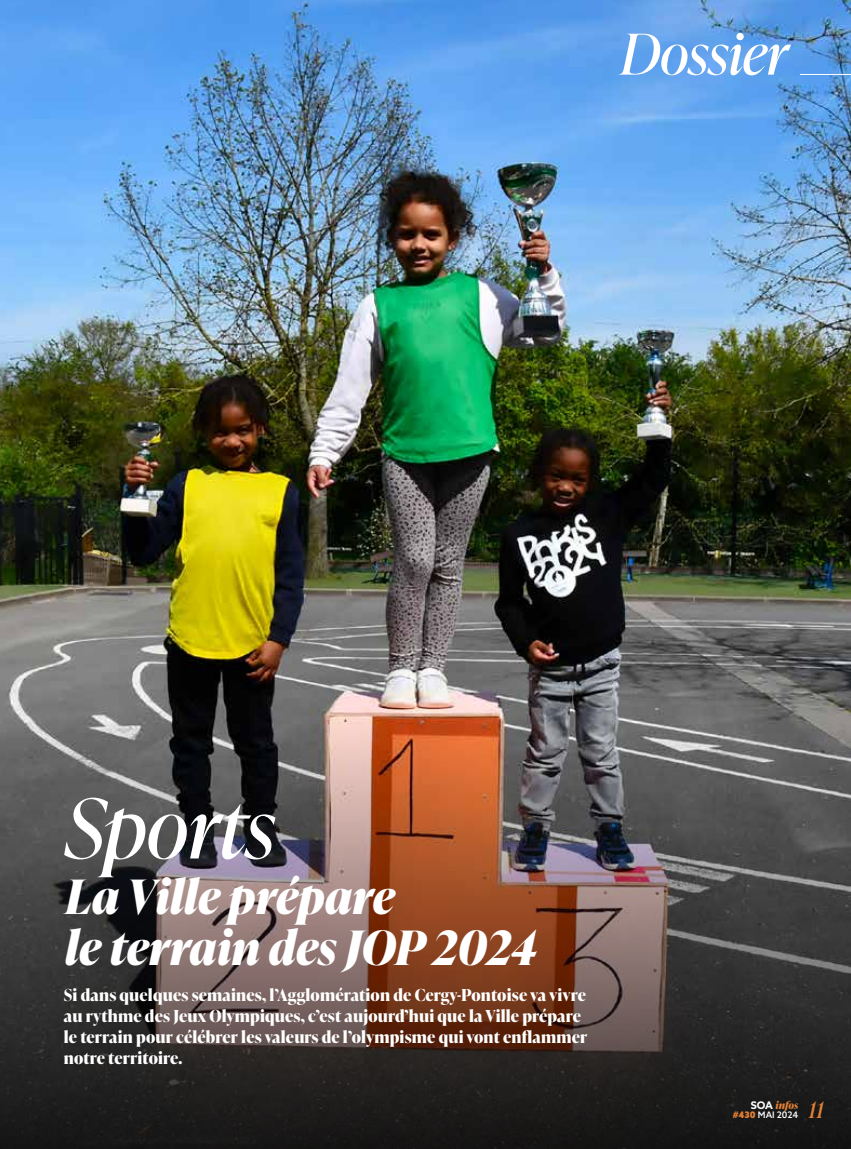
<style>
.page{position:relative;width:851px;height:1149px;background:#fff}
.page>*{position:absolute;margin:0;border:0;box-sizing:border-box;transform-origin:0 0}
.t1{font:italic 82.2px "Ivy Presto Display";color:#fff}
.t2{font:italic 56.1px "Ivy Presto Display";color:#fff}
.t3{font:italic 700 47.25px/50.8px "Ivy Presto Display";color:#fff}
.t4{font:italic 22.8px "Ivy Presto Display";color:#e28035}
.t5{font:700 16.5px/21px "Ivy Presto Display";letter-spacing:.01em;color:#fff}
.t6{font:italic 700 10.5px "Ivy Presto Display";color:#e28035}
.t7{font:500 9px "Azo Sans";color:#fff}
.s1{font-family:"Azo Sans";font-style:normal;color:#fff}
.s2{font-weight:900;color:#e28035}
</style>
<div class="page">
<img style="left:0;top:0;width:850px;height:720px">
<svg style="left:0;top:720px;width:850px;height:428px;background:#564640"></svg>
<hr style="left:799px;top:74px;width:51px;height:1px;background:#fff">
<h2 class="t2" style="left:620px;top:14px;width:169px">Dossier</h2>
<h1 class="t1" style="left:65px;top:769px;width:211px">Sports</h1>
<h3 class="t3" style="left:65px;top:869px;width:473px">La Ville prépare<br>le terrain des JOP 2024</h3>
<p class="t5" style="left:64px;top:983px;width:525px">Si dans quelques semaines, l’Agglomération de Cergy-Pontoise va vivre au rythme des Jeux Olympiques, c’est aujourd’hui que la Ville prépare le terrain pour célébrer les valeurs de l’olympisme qui vont enflammer notre territoire.</p>
<p class="t6" style="left:750px;top:1097px;width:49px"><span class="s1">SOA</span> infos</p>
<p class="t7" style="left:732px;top:1108px;width:67px"><span class="s2">#430</span> MAI 2024</p>
<h3 class="t4" style="left:808px;top:1093px;width:17px">11</h3>
</div>
